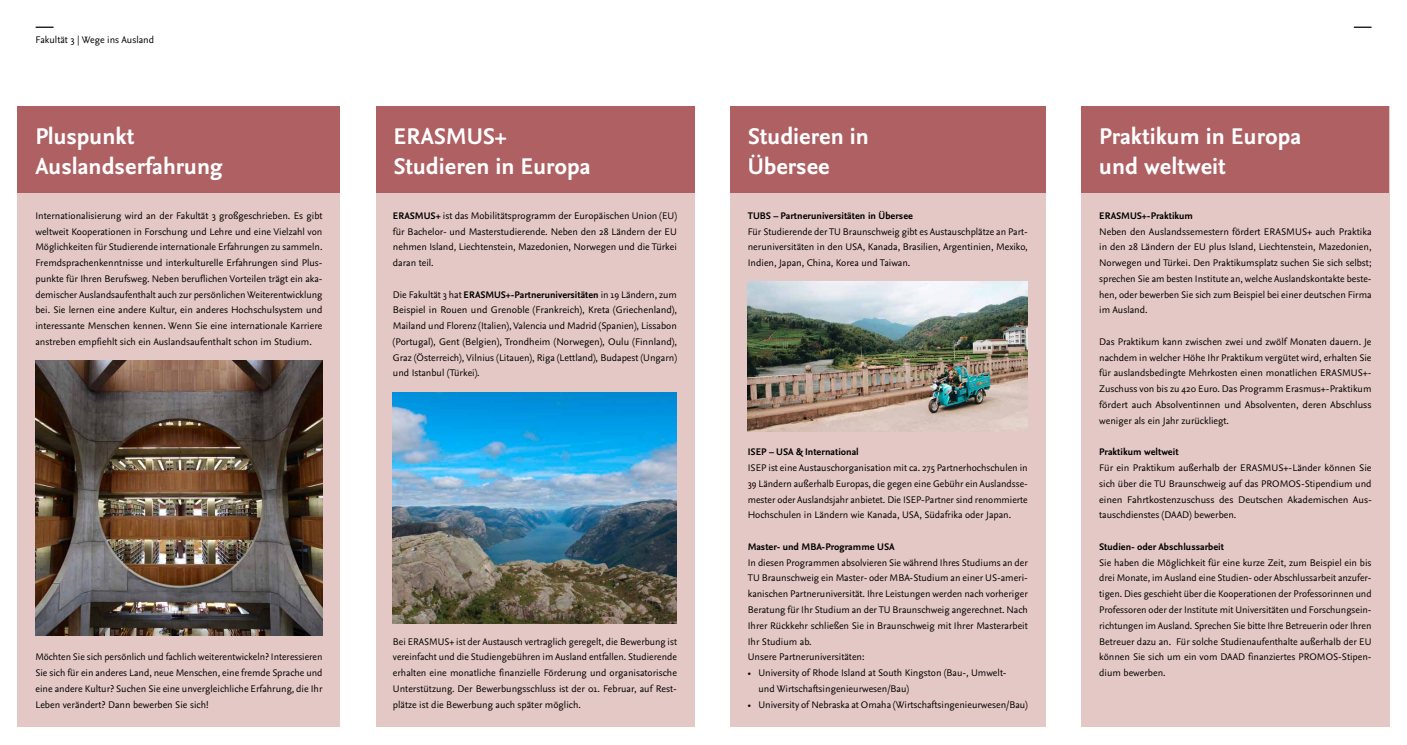
<style>
.page{position:relative;width:1407px;height:745px;background:#fff}
.page>*{position:absolute;margin:0;border:0;box-sizing:border-box;transform-origin:0 0}
.t1{font:700 23.75px/30px "Nexus Sans Pro";color:#fff}
.t2{font:10px/15.8px "Nexus Sans Pro";color:#000;text-align:justify}
.t3{font:700 10px "Nexus Sans Pro";color:#000}
.s1{font-weight:700}
</style>
<div class="page">
<div style="left:376px;top:106px;width:318px;height:620px;background:#e4c8c5"></div>
<div style="left:1081px;top:106px;width:308px;height:620px;background:#e4c8c5"></div>
<div style="left:18px;top:106px;width:322px;height:620px;background:#e4c8c5"></div>
<svg style="left:36px;top:27px;width:18px;height:1px"></svg>
<svg style="left:1354px;top:27px;width:17px;height:1px"></svg>
<div style="left:730px;top:106px;width:315px;height:620px;background:#e4c8c5"></div>
<div style="left:18px;top:106px;width:322px;height:86px;background:#ae6063"></div>
<div style="left:730px;top:106px;width:315px;height:86px;background:#ae6063"></div>
<div style="left:1081px;top:106px;width:308px;height:86px;background:#ae6063"></div>
<div style="left:376px;top:106px;width:318px;height:86px;background:#ae6063"></div>
<img style="left:748px;top:282px;width:280px;height:149px">
<img style="left:393px;top:392px;width:284px;height:231px">
<img style="left:35px;top:360px;width:287px;height:274px">
<p class="t2" style="left:36px;top:31px;width:120px">Fakultät 3 | Wege ins Ausland</p>
<h1 class="t1" style="left:35px;top:120px;width:189px">Pluspunkt<br>Auslandserfahrung</h1>
<h1 class="t1" style="left:748px;top:120px;width:123px">Studieren in<br>Übersee</h1>
<h1 class="t1" style="left:1099px;top:120px;width:203px">Praktikum in Europa und weltweit</h1>
<h1 class="t1" style="left:393px;top:120px;width:199px">ERASMUS+<br>Studieren in Europa</h1>
<p class="t2" style="left:35px;top:207px;width:289px">Internationalisierung wird an der Fakultät 3 großgeschrieben. Es gibt weltweit Kooperationen in Forschung und Lehre und eine Vielzahl von Möglichkeiten für Studierende internationale Erfahrungen zu sammeln.<br>Fremdsprachenkenntnisse und interkulturelle Erfahrungen sind Plus&shy;punkte für Ihren Berufsweg. Neben beruflichen Vorteilen trägt ein aka&shy;demischer Auslandsaufenthalt auch zur persönlichen Weiterentwicklung bei. Sie lernen eine andere Kultur, ein anderes Hochschulsystem und interessante Menschen kennen. Wenn Sie eine internationale Karriere anstreben empfiehlt sich ein Auslandsaufenthalt schon im Studium.</p>
<p class="t2" style="left:393px;top:207px;width:285px"><span class="s1">ERASMUS+</span> ist das Mobilitätsprogramm der Europäischen Union (EU) für Bachelor- und Masterstudierende. Neben den 28 Ländern der EU nehmen Island, Liechtenstein, Mazedonien, Norwegen und die Türkei daran teil.</p>
<p class="t2" style="left:393px;top:286px;width:285px">Die Fakultät 3 hat <span class="s1">ERASMUS+-Partneruniversitäten</span> in 19 Ländern, zum Beispiel in Rouen und Grenoble (Frankreich), Kreta (Griechenland), Mailand und Florenz (Italien), Valencia und Madrid (Spanien), Lissabon (Portugal), Gent (Belgien), Trondheim (Norwegen), Oulu (Finnland), Graz (Österreich), Vilnius (Litauen), Riga (Lettland), Budapest (Ungarn) und Istanbul (Türkei).</p>
<p class="t2" style="left:35px;top:648px;width:289px">Möchten Sie sich persönlich und fachlich weiterentwickeln? Interessieren Sie sich für ein anderes Land, neue Menschen, eine fremde Sprache und eine andere Kultur? Suchen Sie eine unvergleichliche Erfahrung, die Ihr Leben verändert? Dann bewerben Sie sich!</p>
<p class="t2" style="left:393px;top:632px;width:286px">Bei ERASMUS+ ist der Austausch vertraglich geregelt, die Bewerbung ist vereinfacht und die Studiengebühren im Ausland entfallen. Studierende erhalten eine monatliche finanzielle Förderung und organisatorische Unterstützung. Der Bewerbungsschluss ist der 01. Februar, auf Rest&shy;plätze ist die Bewerbung auch später möglich.</p>
<p class="t3" style="left:748px;top:208px;width:167px">TUBS – Partneruniversitäten in Übersee</p>
<p class="t2" style="left:748px;top:223px;width:281px">Für Studierende der TU Braunschweig gibt es Austauschplätze an Part&shy;neruniversitäten in den USA, Kanada, Brasilien, Argentinien, Mexiko, Indien, Japan, China, Korea und Taiwan.</p>
<p class="t3" style="left:748px;top:444px;width:112px">ISEP – USA &amp; International</p>
<p class="t2" style="left:748px;top:459px;width:281px">ISEP ist eine Austauschorganisation mit ca. 275 Partnerhochschulen in 39 Ländern außerhalb Europas, die gegen eine Gebühr ein Auslandsse&shy;mester oder Auslandsjahr anbietet. Die ISEP-Partner sind renommierte Hochschulen in Ländern wie Kanada, USA, Südafrika oder Japan.</p>
<p class="t3" style="left:748px;top:538px;width:148px">Master- und MBA-Programme USA</p>
<p class="t2" style="left:748px;top:553px;width:282px;text-align:left">In diesen Programmen absolvieren Sie während Ihres Studiums an der TU Braunschweig ein Master- oder MBA-Studium an einer US-ameri&shy;kanischen Partneruniversität. Ihre Leistungen werden nach vorheriger Beratung für Ihr Studium an der TU Braunschweig angerechnet. Nach Ihrer Rückkehr schließen Sie in Braunschweig mit Ihrer Masterarbeit Ihr Studium ab.<br>Unsere Partneruniversitäten:</p>
<p class="t2" style="left:758px;top:664px;width:250px;text-indent:-11px">• University of Rhode Island at South Kingston (Bau-, Umwelt&shy;und Wirtschaftsingenieurwesen/Bau)</p>
<p class="t2" style="left:748px;top:695px;width:281px">• University of Nebraska at Omaha (Wirtschaftsingenieurwesen/Bau)</p>
<p class="t3" style="left:1099px;top:208px;width:95px">ERASMUS+-Praktikum</p>
<p class="t2" style="left:1099px;top:223px;width:274px">Neben den Auslandssemestern fördert ERASMUS+ auch Praktika in den 28 Ländern der EU plus Island, Liechtenstein, Mazedonien, Norwegen und Türkei. Den Praktikumsplatz suchen Sie sich selbst; sprechen Sie am besten Institute an, welche Auslandskontakte beste&shy;hen, oder bewerben Sie sich zum Beispiel bei einer deutschen Firma im Ausland.</p>
<p class="t2" style="left:1099px;top:333px;width:274px">Das Praktikum kann zwischen zwei und zwölf Monaten dauern. Je nachdem in welcher Höhe Ihr Praktikum vergütet wird, erhalten Sie für auslandsbedingte Mehrkosten einen monatlichen ERASMUS+- Zuschuss von bis zu 420 Euro. Das Programm Erasmus+-Praktikum fördert auch Absolventinnen und Absolventen, deren Abschluss weniger als ein Jahr zurückliegt.</p>
<p class="t3" style="left:1099px;top:444px;width:81px">Praktikum weltweit</p>
<p class="t2" style="left:1099px;top:459px;width:274px">Für ein Praktikum außerhalb der ERASMUS+-Länder können Sie sich über die TU Braunschweig auf das PROMOS-Stipendium und einen Fahrtkostenzuschuss des Deutschen Akademischen Aus&shy;tauschdienstes (DAAD) bewerben.</p>
<p class="t3" style="left:1099px;top:538px;width:126px">Studien- oder Abschlussarbeit</p>
<p class="t2" style="left:1099px;top:553px;width:274px">Sie haben die Möglichkeit für eine kurze Zeit, zum Beispiel ein bis drei Monate, im Ausland eine Studien- oder Abschlussarbeit anzufer&shy;tigen. Dies geschieht über die Kooperationen der Professorinnen und Professoren oder der Institute mit Universitäten und Forschungsein&shy;richtungen im Ausland. Sprechen Sie bitte Ihre Betreuerin oder Ihren Betreuer dazu an. Für solche Studienaufenthalte außerhalb der EU können Sie sich um ein vom DAAD finanziertes PROMOS-Stipen&shy;dium bewerben.</p>
</div>
